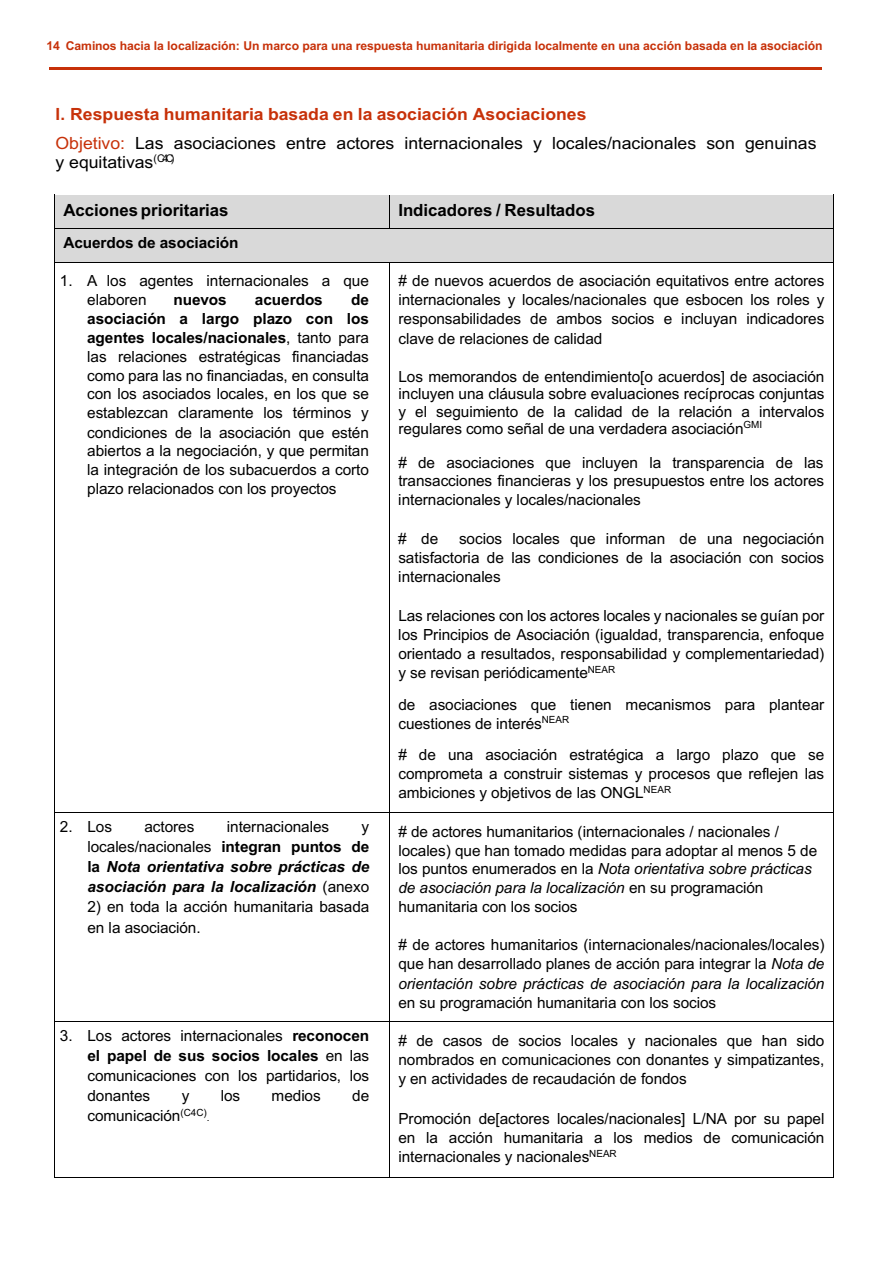
<style>
.page{position:relative;width:893px;height:1263px;background:#fff}
.page>*{position:absolute;margin:0;border:0;box-sizing:border-box;transform-origin:0 0}
.t1{font:16.8px/29.2px "Arial";color:#000;scale:1.05 1}
.t2{font:700 16.8px "Arial";color:#000}
.t3{font:15.3px/18.9px "Arial";letter-spacing:-.005em;color:#000;text-align:justify}
.t4{font:italic 700 15.3px/20.1px "Arial";letter-spacing:-.005em;color:#000;text-align:justify}
.t5{font:700 15.3px "Arial";letter-spacing:-.005em;color:#000}
.t6{font:700 12.15px "Arial";letter-spacing:-.005em;color:#c73109}
.t7{font:9.9px "Arial";color:#000}
.s1{font-weight:700;color:#c73109}
.s2{color:#c73109}
.s3{font-weight:700}
.s4{font-weight:400;font-style:normal}
.s5{font-style:normal}
.s6{font-style:italic}
</style>
<div class="page">
<hr style="left:49px;top:67px;width:772px;height:2px;background:#c73109">
<div style="left:56px;top:196px;width:334px;height:32px;background:#d9d9d9"></div>
<div style="left:391px;top:196px;width:442px;height:32px;background:#d9d9d9"></div>
<hr style="left:55px;top:195px;width:334px;height:1px;background:#000">
<hr style="left:390px;top:195px;width:443px;height:1px;background:#000">
<hr style="left:390px;top:196px;width:443px;height:1px;background:#d9d9d9">
<hr style="left:55px;top:196px;width:1px;height:32px;background:#000">
<hr style="left:389px;top:196px;width:1px;height:32px;background:#000">
<hr style="left:833px;top:196px;width:1px;height:32px;background:#000">
<div style="left:56px;top:229px;width:777px;height:33px;background:#d9d9d9"></div>
<hr style="left:55px;top:228px;width:334px;height:1px;background:#000">
<hr style="left:390px;top:228px;width:443px;height:1px;background:#000">
<hr style="left:55px;top:229px;width:1px;height:33px;background:#000">
<hr style="left:833px;top:229px;width:1px;height:33px;background:#000">
<hr style="left:55px;top:262px;width:334px;height:1px;background:#000">
<hr style="left:390px;top:262px;width:443px;height:1px;background:#000">
<hr style="left:55px;top:263px;width:1px;height:549px;background:#000">
<hr style="left:389px;top:263px;width:1px;height:549px;background:#000">
<hr style="left:833px;top:263px;width:1px;height:549px;background:#000">
<hr style="left:55px;top:812px;width:334px;height:1px;background:#000">
<hr style="left:390px;top:812px;width:443px;height:1px;background:#000">
<hr style="left:55px;top:813px;width:1px;height:208px;background:#000">
<hr style="left:389px;top:813px;width:1px;height:208px;background:#000">
<hr style="left:833px;top:813px;width:1px;height:208px;background:#000">
<hr style="left:55px;top:1021px;width:334px;height:1px;background:#000">
<hr style="left:390px;top:1021px;width:443px;height:1px;background:#000">
<hr style="left:55px;top:1022px;width:1px;height:155px;background:#000">
<hr style="left:55px;top:1177px;width:334px;height:1px;background:#000">
<hr style="left:389px;top:1022px;width:1px;height:155px;background:#000">
<hr style="left:390px;top:1177px;width:443px;height:1px;background:#000">
<hr style="left:833px;top:1022px;width:1px;height:155px;background:#000">
<p class="t6" style="left:46px;top:37px;width:778px">14 Caminos hacia la localización: Un marco para una respuesta humanitaria dirigida localmente en una acción basada en la asociación</p>
<p class="t1" style="left:56px;top:99px;width:726px"><span class="s1">I. Respuesta humanitaria basada en la asociación Asociaciones<br></span><span class="s2">Objetivo:</span> Las asociaciones entre actores internacionales y locales/nacionales son genuinas</p>
<p class="t1" style="left:56px;top:148px;width:115px">y equitativas<sup>(C4C)</sup></p>
<p class="t2" style="left:63px;top:198px;width:167px">Acciones prioritarias</p>
<p class="t2" style="left:398px;top:198px;width:198px">Indicadores / Resultados</p>
<p class="t5" style="left:63px;top:232px;width:177px">Acuerdos de asociación</p>
<p class="t3" style="left:87px;top:271px;width:283px;text-indent:-27px">1. A los agentes internacionales a que elaboren</p>
<p class="t3" style="left:398px;top:271px;width:427px;line-height:19.4px"># de nuevos acuerdos de asociación equitativos entre actores internacionales y locales/nacionales que esbocen los roles y responsabilidades de ambos socios e incluyan indicadores clave de relaciones de calidad</p>
<p class="t3" style="left:398px;top:368px;width:427px;line-height:17.2px">Los memorandos de entendimiento[o acuerdos] de asociación incluyen una cláusula sobre evaluaciones recíprocas conjuntas y el seguimiento de la calidad de la relación a intervalos regulares como señal de una verdadera asociación<sup>GMI</sup></p>
<p class="t3" style="left:398px;top:454px;width:427px;line-height:17.5px"># de asociaciones que incluyen la transparencia de las transacciones financieras y los presupuestos entre los actores</p>
<p class="t3" style="left:398px;top:490px;width:244px">internacionales y locales/nacionales</p>
<p class="t3" style="left:398px;top:529px;width:42px"># de</p>
<p class="t3" style="left:87px;top:290px;width:283px;text-indent:264px"><span class="s3">de asociación a largo plazo con los agentes locales/nacionales</span>, tanto para las relaciones estratégicas financiadas como para las no financiadas, en consulta con los asociados locales, en los que se establezcan claramente los términos y condiciones de la asociación que estén abiertos a la negociación, y que permitan la integración de los subacuerdos a corto plazo relacionados con los proyectos</p>
<p class="t5" style="left:173px;top:289px;width:55px">nuevos</p>
<p class="t5" style="left:255px;top:289px;width:69px">acuerdos</p>
<p class="t3" style="left:398px;top:529px;width:427px;text-indent:61px">socios locales que informan de una negociación satisfactoria de las condiciones de la asociación con socios internacionales</p>
<p class="t3" style="left:398px;top:605px;width:428px">Las relaciones con los actores locales y nacionales se guían por los Principios de Asociación (igualdad, transparencia, enfoque orientado a resultados, responsabilidad y complementariedad) y se revisan periódicamente<sup>NEAR</sup></p>
<p class="t3" style="left:398px;top:695px;width:427px">de asociaciones que tienen mecanismos para plantear cuestiones de interés<sup>NEAR</sup></p>
<p class="t3" style="left:398px;top:745px;width:427px"># de una asociación estratégica a largo plazo que se comprometa a construir sistemas y procesos que reflejen las ambiciones y objetivos de las ONGL<sup>NEAR</sup></p>
<p class="t3" style="left:60px;top:817px;width:54px">2. Los</p>
<p class="t3" style="left:144px;top:817px;width:51px">actores</p>
<p class="t3" style="left:227px;top:817px;width:104px">internacionales</p>
<p class="t4" style="left:87px;top:817px;width:283px;text-indent:274px"><span class="s4">y locales/nacionales</span> <span class="s5">integran puntos de la</span> Nota orientativa sobre prácticas de asociación para la localización <span class="s4">(anexo</span></p>
<p class="t3" style="left:87px;top:897px;width:283px;line-height:20.1px">2) en toda la acción humanitaria basada en la asociación.</p>
<p class="t3" style="left:398px;top:822px;width:420px;text-align:left"># de actores humanitarios (internacionales / nacionales / locales) que han tomado medidas para adoptar al menos 5 de los puntos enumerados en la <span class="s6">Nota orientativa sobre prácticas de asociación para la localización</span> en su programación humanitaria con los socios</p>
<p class="t3" style="left:398px;top:935px;width:428px"># de actores humanitarios (internacionales/nacionales/locales) que han desarrollado planes de acción para integrar la <span class="s6">Nota de orientación sobre prácticas de asociación para la localización</span></p>
<p class="t3" style="left:398px;top:992px;width:319px">en su programación humanitaria con los socios</p>
<p class="t3" style="left:87px;top:1025px;width:283px;line-height:20.1px;text-indent:-27px">3. Los actores internacionales <span class="s3">reconocen el papel de sus socios locales</span> en las comunicaciones con los partidarios, los donantes</p>
<p class="t3" style="left:182px;top:1086px;width:9px">y</p>
<p class="t3" style="left:221px;top:1086px;width:21px">los</p>
<p class="t3" style="left:272px;top:1086px;width:51px">medios</p>
<p class="t3" style="left:352px;top:1086px;width:18px">de</p>
<p class="t3" style="left:87px;top:1106px;width:121px">comunicación<sup>(C4C)</sup></p>
<p class="t7" style="left:207px;top:1111px;width:4px">.</p>
<p class="t3" style="left:398px;top:1030px;width:428px"># de casos de socios locales y nacionales que han sido nombrados en comunicaciones con donantes y simpatizantes, y en actividades de recaudación de fondos</p>
<p class="t3" style="left:398px;top:1109px;width:428px">Promoción de[actores locales/nacionales] L/NA por su papel en la acción humanitaria a los medios de comunicación internacionales y nacionales<sup>NEAR</sup></p>
</div>
